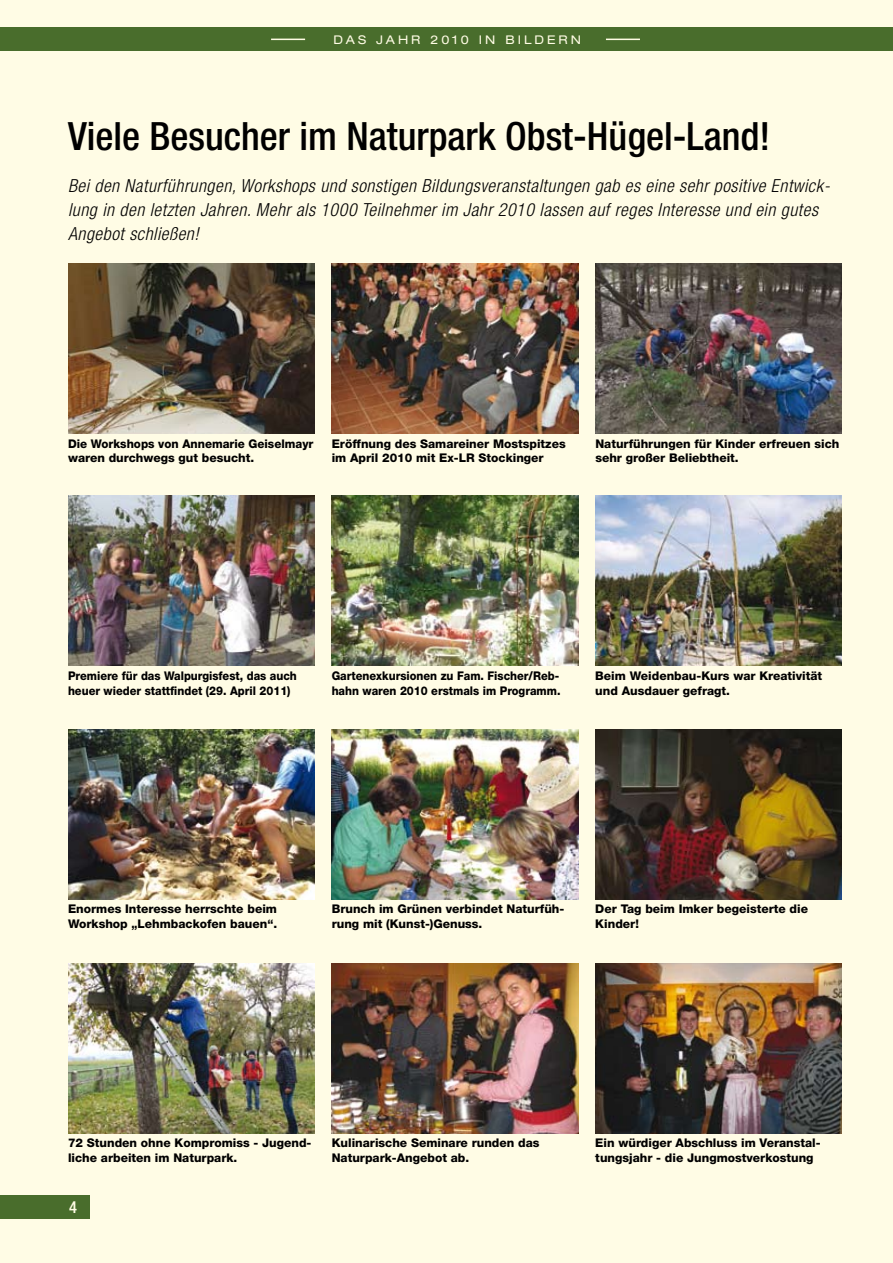
<style>
.page{position:relative;width:893px;height:1263px;background:#fffce5}
.page>*{position:absolute;margin:0;border:0;box-sizing:border-box;transform-origin:0 0}
.t1{font:500 condensed 39px "Helvetica Neue";color:#000}
.t2{font:italic 300 condensed 18px/24px "Helvetica Neue";letter-spacing:.03em;color:#000}
.t3{font:500 condensed 16.5px "Helvetica Neue";color:#fffce5}
.t4{font:800 12px/14.4px "Helvetica Neue";color:#000}
.t5{font:800 12px/14.4px "Helvetica Neue";color:#000;scale:.92 1}
.t6{font:800 12px/14.4px "Helvetica Neue";color:#000;scale:.96 1}
.t7{font:expanded 12px "Helvetica Neue";letter-spacing:.25em;color:#fffce5}
</style>
<div class="page">
<div style="left:0;top:28px;width:893px;height:23px;background:#496d2c"></div>
<hr style="left:271px;top:39px;width:34px;height:1px;background:#fffce5">
<hr style="left:606px;top:39px;width:34px;height:1px;background:#fffce5">
<div style="left:0;top:1195px;width:90px;height:23px;background:#496d2c"></div>
<img style="left:68px;top:963px;width:247px;height:170px">
<img style="left:332px;top:264px;width:246px;height:170px">
<img style="left:595px;top:264px;width:247px;height:170px">
<img style="left:68px;top:264px;width:247px;height:170px">
<img style="left:332px;top:496px;width:246px;height:170px">
<img style="left:595px;top:496px;width:247px;height:170px">
<img style="left:68px;top:496px;width:247px;height:170px">
<img style="left:332px;top:729px;width:246px;height:170px">
<img style="left:595px;top:729px;width:247px;height:170px">
<img style="left:68px;top:729px;width:247px;height:170px">
<img style="left:332px;top:963px;width:246px;height:170px">
<img style="left:595px;top:963px;width:247px;height:170px">
<p class="t7" style="left:333px;top:32px;width:196px">DAS JAHR 2010 I N BILDER</p>
<p class="t7" style="left:571px;top:32px;width:12px">N</p>
<h1 class="t1" style="left:68px;top:113px;width:704px">Viele Besucher im Naturpark Obst-Hügel-Land!</h1>
<h2 class="t2" style="left:68px;top:174px;width:763px">Bei den Naturführungen, Workshops und sonstigen Bildungsveranstaltungen gab es eine sehr positive Entwick&shy;lung in den letzten Jahren. Mehr als 1000 Teilnehmer im Jahr 2010 lassen auf reges Interesse und ein gutes<br>Angebot schließen!</h2>
<p class="t6" style="left:68px;top:437px;width:257px">Die Workshops von Annemarie Geiselmayr waren durchwegs gut besucht.</p>
<p class="t4" style="left:332px;top:437px;width:236px">Eröffnung des Samareiner Mostspitzes im April 2010 mit Ex-LR Stockinger</p>
<p class="t4" style="left:595px;top:437px;width:246px">Naturführungen für Kinder erfreuen sich sehr großer Beliebtheit.</p>
<p class="t5" style="left:68px;top:669px;width:250px">Premiere für das Walpurgisfest, das auch heuer wieder stattfindet (29. April 2011)</p>
<p class="t5" style="left:332px;top:669px;width:250px">Gartenexkursionen zu Fam. Fischer/Reb&shy;hahn waren 2010 erstmals im Programm.</p>
<p class="t4" style="left:595px;top:669px;width:228px">Beim Weidenbau-Kurs war Kreativität und Ausdauer gefragt.</p>
<p class="t4" style="left:68px;top:902px;width:211px">Enormes Interesse herrschte beim<br>Workshop „Lehmbackofen bauen“.</p>
<p class="t4" style="left:332px;top:902px;width:234px">Brunch im Grünen verbindet Naturfüh&shy;rung mit (Kunst-)Genuss.</p>
<p class="t4" style="left:595px;top:902px;width:214px">Der Tag beim Imker begeisterte die<br>Kinder!</p>
<p class="t4" style="left:68px;top:1136px;width:245px">72 Stunden ohne Kompromiss - Jugend&shy;liche arbeiten im Naturpark.</p>
<h3 class="t3" style="left:69px;top:1197px;width:9px">4</h3>
<p class="t4" style="left:332px;top:1136px;width:209px">Kulinarische Seminare runden das<br>Naturpark-Angebot ab.</p>
<p class="t4" style="left:595px;top:1136px;width:227px">Ein würdiger Abschluss im Veranstal&shy;tungsjahr - die Jungmostverkostung</p>
</div>
